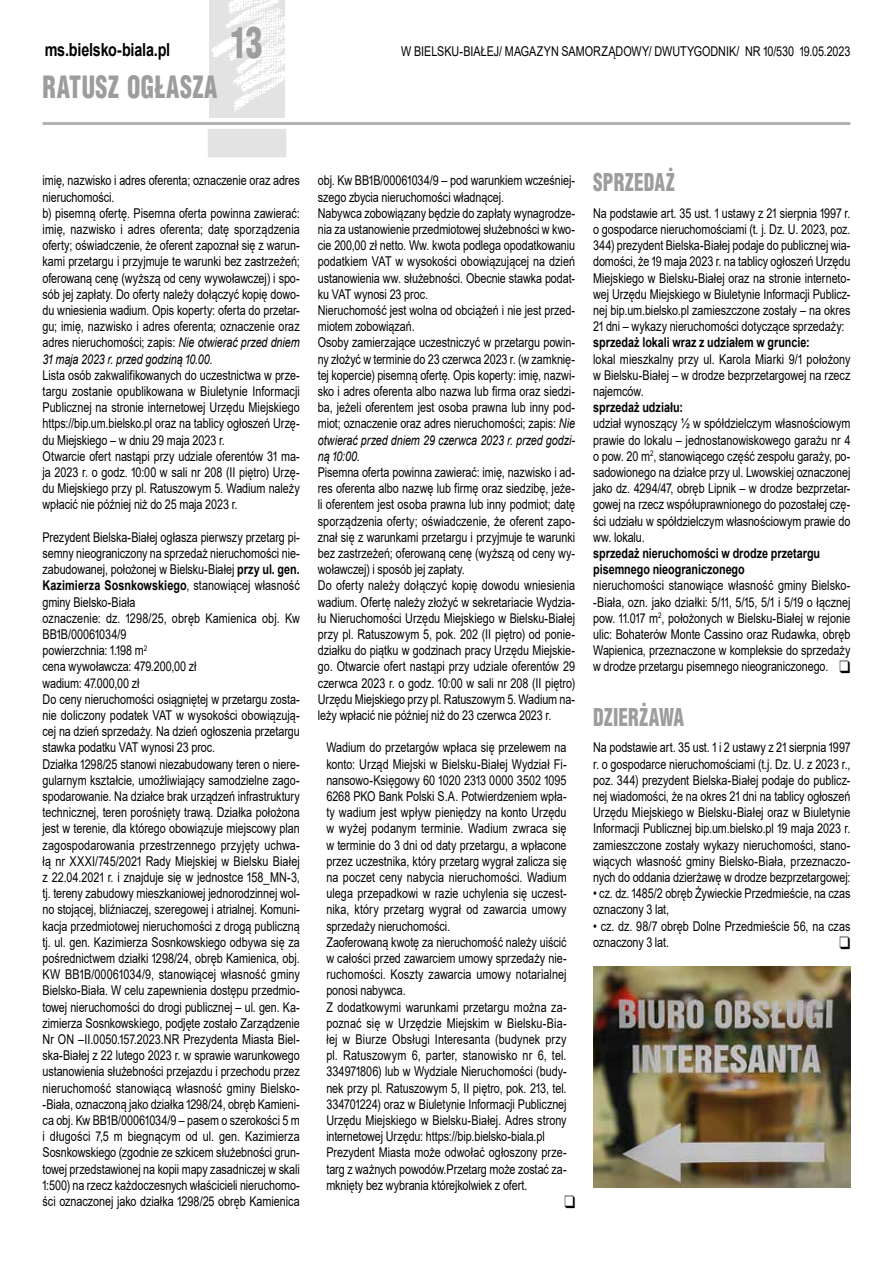
<style>
.page{position:relative;width:893px;height:1263px;background:#fff}
.page>*{position:absolute;margin:0;border:0;box-sizing:border-box;transform-origin:0 0}
.t1{font:900 42px "Switzerland Cond";color:#9d9d9c;scale:.8 1}
.t2{font:900 30px "Switzerland Cond";letter-spacing:.025em;color:#9d9d9c;scale:.8 1}
.t3{font:900 24px "Switzerland Cond";letter-spacing:.01em;color:#9d9d9c;scale:.8 1}
.t4{font:700 18px "Arial";letter-spacing:-.015em;color:#000;scale:.8 1}
.t5{font:13.5px/16.2px "Arial";letter-spacing:-.005em;color:#000;scale:.8 1}
.t6{font:700 13.5px/16.2px "Arial";color:#000;scale:.8 1}
.s1{font-style:italic}
.s2{font-weight:700}
</style>
<div class="page">
<hr style="left:43px;top:122px;width:807px;height:3px;background:#b3b2b2">
<img style="left:209px;top:0;width:76px;height:117px">
<div style="left:208px;top:129px;width:78px;height:28px;background:#e3e3e3"></div>
<img style="left:593px;top:966px;width:257px;height:222px">
<h3 class="t4" style="left:45px;top:37px;width:158px">ms.bielsko-biala.pl</h3>
<h2 class="t2" style="left:43px;top:68px;width:220px">RATUSZ OGŁASZA</h2>
<h1 class="t1" style="left:230px;top:16px;width:42px">13</h1>
<p class="t5" style="left:401px;top:43px;width:563px">W BIELSKU-BIAŁEJ/ MAGAZYN SAMORZĄDOWY/ DWUTYGODNIK/ NR 10/530 19.05.2023</p>
<p class="t5" style="left:43px;top:172px;width:323px">imię, nazwisko i adres oferenta; oznaczenie oraz adres nieruchomości.<br>b) pisemną ofertę. Pisemna oferta powinna zawierać: imię, nazwisko i adres oferenta; datę sporządzenia oferty; oświadczenie, że oferent zapoznał się z warun&shy;kami przetargu i przyjmuje te warunki bez zastrzeżeń; oferowaną cenę (wyższą od ceny wywoławczej) i spo&shy;sób jej zapłaty. Do oferty należy dołączyć kopię dowo&shy;du wniesienia wadium. Opis koperty: oferta do przetar&shy;gu; imię, nazwisko i adres oferenta; oznaczenie oraz adres nieruchomości; zapis: <span class="s1">Nie otwierać przed dniem 31 maja 2023 r. przed godziną 10.00</span>.<br>Lista osób zakwalifikowanych do uczestnictwa w prze&shy;targu zostanie opublikowana w Biuletynie Informacji Publicznej na stronie internetowej Urzędu Miejskiego https://bip.um.bielsko.pl oraz na tablicy ogłoszeń Urzę&shy;du Miejskiego – w dniu 29 maja 2023 r.<br>Otwarcie ofert nastąpi przy udziale oferentów 31 ma&shy;ja 2023 r. o godz. 10:00 w sali nr 208 (II piętro) Urzę&shy;du Miejskiego przy pl. Ratuszowym 5. Wadium należy wpłacić nie później niż do 25 maja 2023 r.</p>
<p class="t5" style="left:43px;top:529px;width:323px">Prezydent Bielska-Białej ogłasza pierwszy przetarg pi&shy;semny nieograniczony na sprzedaż nieruchomości nie&shy;zabudowanej, położonej w Bielsku-Białej <span class="s2">przy ul. gen.<br>Kazimierza Sosnkowskiego</span>, stanowiącej własność gminy Bielsko-Biała<br>oznaczenie: dz. 1298/25, obręb Kamienica obj. Kw BB1B/00061034/9<br>powierzchnia: 1.198 m<sup>2<br></sup>cena wywoławcza: 479.200,00 zł<br>wadium: 47.000,00 zł<br>Do ceny nieruchomości osiągniętej w przetargu zosta&shy;nie doliczony podatek VAT w wysokości obowiązują&shy;cej na dzień sprzedaży. Na dzień ogłoszenia przetargu stawka podatku VAT wynosi 23 proc.<br>Działka 1298/25 stanowi niezabudowany teren o niere&shy;gularnym kształcie, umożliwiający samodzielne zago&shy;spodarowanie. Na działce brak urządzeń infrastruktury technicznej, teren porośnięty trawą. Działka położona jest w terenie, dla którego obowiązuje miejscowy plan zagospodarowania przestrzennego przyjęty uchwa&shy;łą nr XXXI/745/2021 Rady Miejskiej w Bielsku Białej z 22.04.2021 r. i znajduje się w jednostce 158_MN-3, tj. tereny zabudowy mieszkaniowej jednorodzinnej wol&shy;no stojącej, bliźniaczej, szeregowej i atrialnej. Komuni&shy;kacja przedmiotowej nieruchomości z drogą publiczną tj. ul. gen. Kazimierza Sosnkowskiego odbywa się za pośrednictwem działki 1298/24, obręb Kamienica, obj.<br>KW BB1B/00061034/9, stanowiącej własność gminy Bielsko-Biała. W celu zapewnienia dostępu przedmio&shy;towej nieruchomości do drogi publicznej – ul. gen. Ka&shy;zimierza Sosnkowskiego, podjęte zostało Zarządzenie Nr ON –II.0050.157.2023.NR Prezydenta Miasta Biel&shy;ska-Białej z 22 lutego 2023 r. w sprawie warunkowego ustanowienia służebności przejazdu i przechodu przez nieruchomość stanowiącą własność gminy Bielsko--Biała, oznaczoną jako działka 1298/24, obręb Kamieni&shy;ca obj. Kw BB1B/00061034/9 – pasem o szerokości 5 m i długości 7,5 m biegnącym od ul. gen. Kazimierza Sosnkowskiego (zgodnie ze szkicem służebności grun&shy;towej przedstawionej na kopii mapy zasadniczej w skali 1:500) na rzecz każdoczesnych właścicieli nieruchomo&shy;ści oznaczonej jako działka 1298/25 obręb Kamienica</p>
<p class="t5" style="left:318px;top:172px;width:323px">obj. Kw BB1B/00061034/9 – pod warunkiem wcześniej&shy;szego zbycia nieruchomości władnącej.<br>Nabywca zobowiązany będzie do zapłaty wynagrodze&shy;nia za ustanowienie przedmiotowej służebności w kwo&shy;cie 200,00 zł netto. Ww. kwota podlega opodatkowaniu podatkiem VAT w wysokości obowiązującej na dzień ustanowienia ww. służebności. Obecnie stawka podat&shy;ku VAT wynosi 23 proc.<br>Nieruchomość jest wolna od obciążeń i nie jest przed&shy;miotem zobowiązań.<br>Osoby zamierzające uczestniczyć w przetargu powin&shy;ny złożyć w terminie do 23 czerwca 2023 r. (w zamknię&shy;tej kopercie) pisemną ofertę. Opis koperty: imię, nazwi&shy;sko i adres oferenta albo nazwa lub firma oraz siedzi&shy;ba, jeżeli oferentem jest osoba prawna lub inny pod&shy;miot; oznaczenie oraz adres nieruchomości; zapis: <span class="s1">Nie otwierać przed dniem 29 czerwca 2023 r. przed godzi&shy;ną 10:00</span>.<br>Pisemna oferta powinna zawierać: imię, nazwisko i ad&shy;res oferenta albo nazwę lub firmę oraz siedzibę, jeże&shy;li oferentem jest osoba prawna lub inny podmiot; datę sporządzenia oferty; oświadczenie, że oferent zapo&shy;znał się z warunkami przetargu i przyjmuje te warunki bez zastrzeżeń; oferowaną cenę (wyższą od ceny wy&shy;woławczej) i sposób jej zapłaty.<br>Do oferty należy dołączyć kopię dowodu wniesienia wadium. Ofertę należy złożyć w sekretariacie Wydzia&shy;łu Nieruchomości Urzędu Miejskiego w Bielsku-Białej przy pl. Ratuszowym 5, pok. 202 (II piętro) od ponie&shy;działku do piątku w godzinach pracy Urzędu Miejskie&shy;go. Otwarcie ofert nastąpi przy udziale oferentów 29 czerwca 2023 r. o godz. 10:00 w sali nr 208 (II piętro)<br>Urzędu Miejskiego przy pl. Ratuszowym 5. Wadium na&shy;leży wpłacić nie później niż do 23 czerwca 2023 r.</p>
<p class="t5" style="left:326px;top:739px;width:302px">Wadium do przetargów wpłaca się przelewem na konto: Urząd Miejski w Bielsku-Białej Wydział Fi&shy;nansowo-Księgowy 60 1020 2313 0000 3502 1095<br>6268 PKO Bank Polski S.A. Potwierdzeniem wpła&shy;ty wadium jest wpływ pieniędzy na konto Urzędu w wyżej podanym terminie. Wadium zwraca się w terminie do 3 dni od daty przetargu, a wpłacone przez uczestnika, który przetarg wygrał zalicza się na poczet ceny nabycia nieruchomości. Wadium ulega przepadkowi w razie uchylenia się uczest&shy;nika, który przetarg wygrał od zawarcia umowy sprzedaży nieruchomości.<br>Zaoferowaną kwotę za nieruchomość należy uiścić w całości przed zawarciem umowy sprzedaży nie&shy;ruchomości. Koszty zawarcia umowy notarialnej ponosi nabywca.<br>Z dodatkowymi warunkami przetargu można za&shy;poznać się w Urzędzie Miejskim w Bielsku-Bia&shy;łej w Biurze Obsługi Interesanta (budynek przy pl. Ratuszowym 6, parter, stanowisko nr 6, tel.<br>334971806) lub w Wydziale Nieruchomości (budy&shy;nek przy pl. Ratuszowym 5, II piętro, pok. 213, tel.<br>334701224) oraz w Biuletynie Informacji Publicznej Urzędu Miejskiego w Bielsku-Białej. Adres strony internetowej Urzędu: https://bip.bielsko-biala.pl Prezydent Miasta może odwołać ogłoszony prze&shy;targ z ważnych powodów.Przetarg może zostać za&shy;mknięty bez wybrania którejkolwiek z ofert.</p>
<h3 class="t3" style="left:593px;top:167px;width:103px">SPRZEDAŻ</h3>
<p class="t5" style="left:593px;top:205px;width:323px;text-align:justify">Na podstawie art. 35 ust. 1 ustawy z 21 sierpnia 1997 r. o gospodarce nieruchomościami (t. j. Dz. U. 2023, poz.<br>344) prezydent Bielska-Białej podaje do publicznej wia&shy;domości, że 19 maja 2023 r. na tablicy ogłoszeń Urzędu Miejskiego w Bielsku-Białej oraz na stronie interneto&shy;wej Urzędu Miejskiego w Biuletynie Informacji Publicz&shy;nej bip.um.bielsko.pl zamieszczone zostały – na okres 21 dni – wykazy nieruchomości dotyczące sprzedaży:</p>
<p class="t6" style="left:593px;top:335px;width:272px">sprzedaż lokali wraz z udziałem w gruncie:</p>
<p class="t5" style="left:593px;top:351px;width:323px;text-align:justify">lokal mieszkalny przy ul. Karola Miarki 9/1 położony w Bielsku-Białej – w drodze bezprzetargowej na rzecz najemców.</p>
<p class="t6" style="left:593px;top:399px;width:114px">sprzedaż udziału:</p>
<p class="t5" style="left:593px;top:415px;width:323px;text-align:justify">udział wynoszący ½ w spółdzielczym własnościowym prawie do lokalu – jednostanowiskowego garażu nr 4 o pow. 20 m<sup>2</sup>, stanowiącego część zespołu garaży, po&shy;sadowionego na działce przy ul. Lwowskiej oznaczonej jako dz. 4294/47, obręb Lipnik – w drodze bezprzetar&shy;gowej na rzecz współuprawnionego do pozostałej czę&shy;ści udziału w spółdzielczym własnościowym prawie do ww. lokalu.</p>
<p class="t6" style="left:593px;top:545px;width:285px">sprzedaż nieruchomości w drodze przetargu pisemnego nieograniczonego</p>
<p class="t5" style="left:593px;top:577px;width:323px;text-align:justify">nieruchomości stanowiące własność gminy Bielsko--Biała, ozn. jako działki: 5/11, 5/15, 5/1 i 5/19 o łącznej pow. 11.017 m<sup>2</sup>, położonych w Bielsku-Białej w rejonie ulic: Bohaterów Monte Cassino oraz Rudawka, obręb Wapienica, przeznaczone w kompleksie do sprzedaży w drodze przetargu pisemnego nieograniczonego. ❑</p>
<h3 class="t3" style="left:593px;top:701px;width:115px">DZIERŻAWA</h3>
<p class="t5" style="left:593px;top:739px;width:323px;text-align:justify">Na podstawie art. 35 ust. 1 i 2 ustawy z 21 sierpnia 1997 r. o gospodarce nieruchomościami (t.j. Dz. U. z 2023 r., poz. 344) prezydent Bielska-Białej podaje do publicz&shy;nej wiadomości, że na okres 21 dni na tablicy ogłoszeń Urzędu Miejskiego w Bielsku-Białej oraz w Biuletynie Informacji Publicznej bip.um.bielsko.pl 19 maja 2023 r. zamieszczone zostały wykazy nieruchomości, stano&shy;wiących własność gminy Bielsko-Biała, przeznaczo&shy;nych do oddania dzierżawę w drodze bezprzetargowej:</p>
<p class="t5" style="left:593px;top:885px;width:323px">• cz. dz. 1485/2 obręb Żywieckie Przedmieście, na czas oznaczony 3 lat,</p>
<p class="t5" style="left:593px;top:918px;width:323px">• cz. dz. 98/7 obręb Dolne Przedmieście 56, na czas oznaczony 3 lat.</p>
</div>
